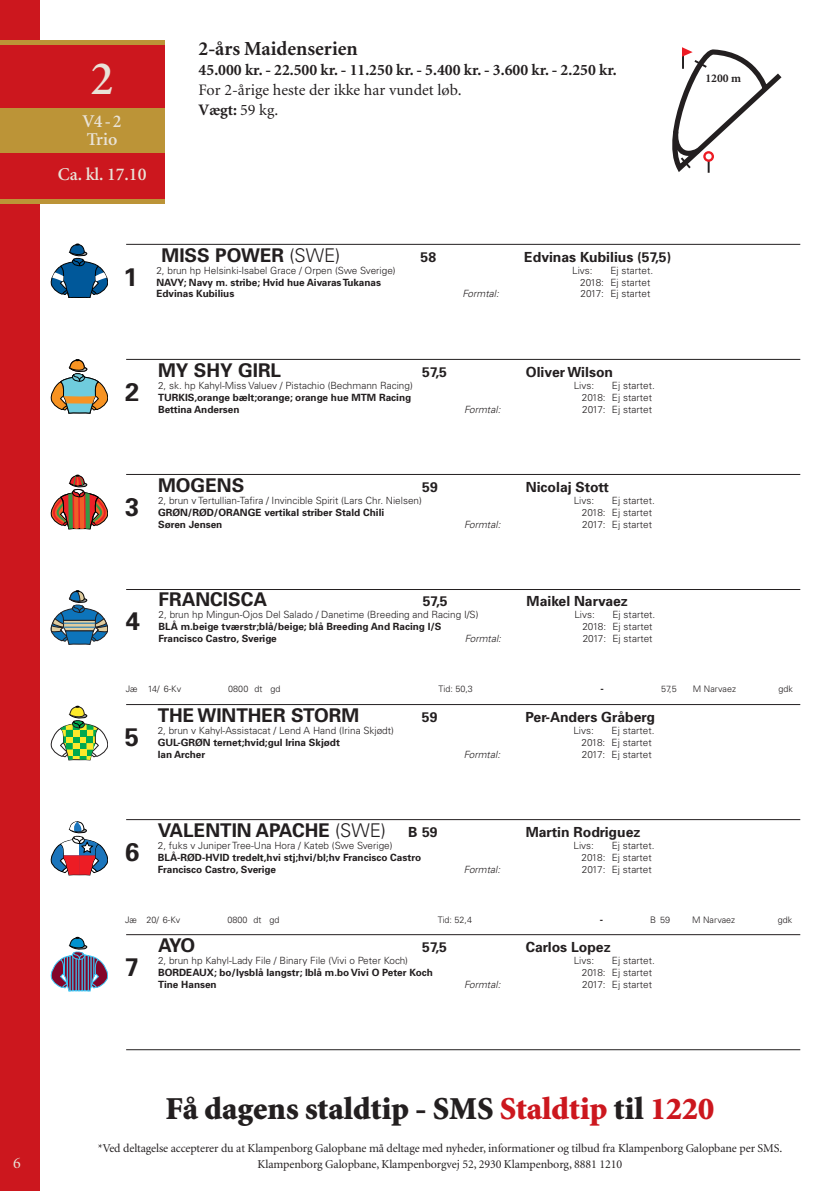
<style>
.page{position:relative;width:840px;height:1191px;background:#fff}
.page>*{position:absolute;margin:0;border:0;box-sizing:border-box;transform-origin:0 0}
.t1{font:600 48px "Minion";color:#e9e3d8}
.t2{font:900 32px "Minion";color:#231f20}
.t3{font:700 25.4px "Univers";color:#231f20}
.t4{font:700 20px "Minion";color:#231f20}
.t5{font:700 19px "Univers";color:#231f20}
.t6{font:600 18px/18px "Minion";color:#e9e3d8}
.t7{font:700 16px "Minion";color:#231f20}
.t8{font:16px/20px "Minion";color:#231f20}
.t9{font:16px "Minion";color:#e9e3d8}
.t10{font:700 14px "Univers";color:#231f20}
.t11{font:12px/16px "Minion";letter-spacing:-.01em;color:#231f20;text-align:center}
.t12{font:700 11.8px "Minion";color:#231f20}
.t13{font:300 10px "Univers";color:#231f20}
.t14{font:700 10px "Univers";color:#231f20}
.t15{font:italic 300 10px "Univers";color:#231f20}
.t16{font:300 9px "Univers";color:#231f20}
.s1{font-weight:700}
.s2{font-weight:300}
.s3{color:#cc171e}
</style>
<div class="page">
<div style="left:0;top:0;width:40px;height:1191px;background:#cc171e"></div>
<div style="left:0;top:108px;width:164px;height:45px;background:#bc9437"></div>
<div style="left:0;top:40px;width:164px;height:5px;background:#bc9437"></div>
<div style="left:0;top:198px;width:164px;height:6px;background:#bc9437"></div>
<div style="left:0;top:45px;width:164px;height:63px;background:#cc171e"></div>
<div style="left:0;top:153px;width:164px;height:45px;background:#cc171e"></div>
<svg style="left:672px;top:47px;width:110px;height:126px"></svg>
<hr style="left:126px;top:244px;width:673px;height:1px;background:#231f20">
<hr style="left:126px;top:359px;width:673px;height:1px;background:#231f20">
<hr style="left:126px;top:474px;width:673px;height:1px;background:#231f20">
<hr style="left:126px;top:589px;width:673px;height:1px;background:#231f20">
<hr style="left:126px;top:704px;width:673px;height:1px;background:#231f20">
<hr style="left:126px;top:819px;width:673px;height:1px;background:#231f20">
<hr style="left:126px;top:934px;width:673px;height:1px;background:#231f20">
<hr style="left:126px;top:1049px;width:673px;height:1px;background:#231f20">
<svg style="left:50px;top:359px;width:58px;height:54px"></svg>
<svg style="left:50px;top:475px;width:58px;height:54px"></svg>
<svg style="left:50px;top:590px;width:58px;height:54px"></svg>
<svg style="left:50px;top:244px;width:58px;height:54px"></svg>
<svg style="left:50px;top:706px;width:58px;height:54px"></svg>
<svg style="left:50px;top:821px;width:58px;height:54px"></svg>
<svg style="left:50px;top:937px;width:58px;height:54px"></svg>
<h1 class="t1" style="left:90px;top:60px;width:25px">2</h1>
<h3 class="t6" style="left:82px;top:114px;width:41px">V4 - 2<br>Trio</h3>
<h3 class="t6" style="left:58px;top:167px;width:90px">Ca. kl. 17.10</h3>
<h3 class="t4" style="left:198px;top:41px;width:161px">2-års Maidenserien</h3>
<h3 class="t7" style="left:198px;top:63px;width:419px">45.000 kr. - 22.500 kr. - 11.250 kr. - 5.400 kr. - 3.600 kr. - 2.250 kr.</h3>
<h3 class="t8" style="left:198px;top:81px;width:264px">For 2-årige heste der ikke har vundet løb.<br><span class="s1">Vægt:</span> 59 kg.</h3>
<h3 class="t5" style="left:161px;top:248px;width:180px">MISS POWER <span class="s2">(SWE)</span></h3>
<h3 class="t10" style="left:420px;top:251px;width:17px">58</h3>
<h3 class="t10" style="left:524px;top:251px;width:148px">Edvinas Kubilius (57,5)</h3>
<p class="t13" style="left:156px;top:266px;width:240px">2, brun hp Helsinki-Isabel Grace / Orpen (Swe Sverige)</p>
<p class="t13" style="left:571px;top:266px;width:22px">Livs:</p>
<p class="t13" style="left:610px;top:266px;width:44px">Ej startet.</p>
<h3 class="t3" style="left:123px;top:267px;width:16px">1</h3>
<p class="t14" style="left:156px;top:278px;width:226px">NAVY; Navy m. stribe; Hvid hue Aivaras Tukanas</p>
<p class="t13" style="left:580px;top:278px;width:72px">2018: Ej startet</p>
<p class="t14" style="left:156px;top:290px;width:79px">Edvinas Kubilius</p>
<p class="t15" style="left:462px;top:290px;width:38px">Formtal:</p>
<p class="t13" style="left:580px;top:290px;width:71px">2017: Ej startet</p>
<h3 class="t5" style="left:158px;top:363px;width:125px">MY SHY GIRL</h3>
<h3 class="t10" style="left:422px;top:367px;width:26px">57,5</h3>
<h3 class="t10" style="left:525px;top:367px;width:89px">Oliver Wilson</h3>
<p class="t13" style="left:158px;top:381px;width:256px">2, sk. hp Kahyl-Miss Valuev / Pistachio (Bechmann Racing)</p>
<p class="t13" style="left:573px;top:381px;width:22px">Livs:</p>
<p class="t13" style="left:611px;top:381px;width:44px">Ej startet.</p>
<h3 class="t3" style="left:125px;top:382px;width:16px">2</h3>
<p class="t14" style="left:158px;top:393px;width:254px">TURKIS,orange bælt;orange; orange hue MTM Racing</p>
<p class="t13" style="left:581px;top:393px;width:72px">2018: Ej startet</p>
<p class="t14" style="left:158px;top:405px;width:83px">Bettina Andersen</p>
<p class="t15" style="left:464px;top:405px;width:38px">Formtal:</p>
<p class="t13" style="left:582px;top:405px;width:71px">2017: Ej startet</p>
<h3 class="t5" style="left:158px;top:478px;width:88px">MOGENS</h3>
<h3 class="t10" style="left:422px;top:481px;width:17px">59</h3>
<h3 class="t10" style="left:525px;top:481px;width:85px">Nicolaj Stott</h3>
<p class="t13" style="left:158px;top:496px;width:265px">2, brun v Tertullian-Tafira / Invincible Spirit (Lars Chr. Nielsen)</p>
<p class="t13" style="left:573px;top:496px;width:22px">Livs:</p>
<p class="t13" style="left:611px;top:496px;width:44px">Ej startet.</p>
<h3 class="t3" style="left:125px;top:497px;width:16px">3</h3>
<p class="t14" style="left:158px;top:508px;width:227px">GRØN/RØD/ORANGE vertikal striber Stald Chili</p>
<p class="t13" style="left:581px;top:508px;width:72px">2018: Ej startet</p>
<p class="t14" style="left:158px;top:520px;width:66px">Søren Jensen</p>
<p class="t15" style="left:464px;top:520px;width:38px">Formtal:</p>
<p class="t13" style="left:582px;top:520px;width:71px">2017: Ej startet</p>
<h3 class="t5" style="left:158px;top:593px;width:110px">FRANCISCA</h3>
<h3 class="t10" style="left:422px;top:596px;width:26px">57,5</h3>
<h3 class="t10" style="left:526px;top:596px;width:103px">Maikel Narvaez</h3>
<p class="t13" style="left:158px;top:611px;width:321px">2, brun hp Mingun-Ojos Del Salado / Danetime (Breeding and Racing I/S)</p>
<p class="t13" style="left:574px;top:611px;width:22px">Livs:</p>
<p class="t13" style="left:612px;top:611px;width:44px">Ej startet.</p>
<h3 class="t3" style="left:126px;top:612px;width:16px">4</h3>
<p class="t14" style="left:158px;top:623px;width:284px">BLÅ m.beige tværstr;blå/beige; blå Breeding And Racing I/S</p>
<p class="t13" style="left:582px;top:623px;width:72px">2018: Ej startet</p>
<p class="t14" style="left:158px;top:635px;width:120px">Francisco Castro, Sverige</p>
<p class="t15" style="left:464px;top:635px;width:38px">Formtal:</p>
<p class="t13" style="left:582px;top:635px;width:71px">2017: Ej startet</p>
<p class="t12" style="left:705px;top:74px;width:37px">1200 m</p>
<p class="t16" style="left:126px;top:685px;width:57px">Jæ 14/ 6-Kv</p>
<p class="t16" style="left:228px;top:685px;width:53px">0800 dt gd</p>
<p class="t16" style="left:438px;top:685px;width:36px">Tid: 50,3</p>
<p class="t14" style="left:600px;top:685px;width:5px">-</p>
<p class="t16" style="left:660px;top:685px;width:17px">57,5</p>
<p class="t16" style="left:692px;top:685px;width:44px">M Narvaez</p>
<p class="t16" style="left:778px;top:685px;width:16px">gdk</p>
<h3 class="t5" style="left:158px;top:708px;width:203px">THE WINTHER STORM</h3>
<h3 class="t10" style="left:421px;top:711px;width:17px">59</h3>
<h3 class="t10" style="left:525px;top:711px;width:131px">Per-Anders Gråberg</h3>
<p class="t13" style="left:158px;top:726px;width:237px">2, brun v Kahyl-Assistacat / Lend A Hand (Irina Skjødt)</p>
<p class="t13" style="left:573px;top:726px;width:22px">Livs:</p>
<p class="t13" style="left:611px;top:726px;width:44px">Ej startet.</p>
<h3 class="t3" style="left:125px;top:727px;width:16px">5</h3>
<p class="t14" style="left:158px;top:738px;width:184px">GUL-GRØN ternet;hvid;gul Irina Skjødt</p>
<p class="t13" style="left:581px;top:738px;width:72px">2018: Ej startet</p>
<p class="t14" style="left:158px;top:750px;width:49px">Ian Archer</p>
<p class="t15" style="left:463px;top:750px;width:38px">Formtal:</p>
<p class="t13" style="left:581px;top:750px;width:71px">2017: Ej startet</p>
<h3 class="t5" style="left:158px;top:823px;width:230px">VALENTIN APACHE <span class="s2">(SWE)</span></h3>
<h3 class="t10" style="left:408px;top:827px;width:31px">B 59</h3>
<h3 class="t10" style="left:525px;top:827px;width:116px">Martin Rodriguez</h3>
<p class="t13" style="left:158px;top:842px;width:236px">2, fuks v Juniper Tree-Una Hora / Kateb (Swe Sverige)</p>
<p class="t13" style="left:573px;top:842px;width:22px">Livs:</p>
<p class="t13" style="left:611px;top:842px;width:44px">Ej startet.</p>
<h3 class="t3" style="left:125px;top:843px;width:16px">6</h3>
<p class="t14" style="left:158px;top:854px;width:264px">BLÅ-RØD-HVID tredelt,hvi stj;hvi/bl;hv Francisco Castro</p>
<p class="t13" style="left:581px;top:854px;width:72px">2018: Ej startet</p>
<p class="t14" style="left:158px;top:866px;width:120px">Francisco Castro, Sverige</p>
<p class="t15" style="left:463px;top:866px;width:38px">Formtal:</p>
<p class="t13" style="left:581px;top:866px;width:71px">2017: Ej startet</p>
<p class="t16" style="left:125px;top:916px;width:57px">Jæ 20/ 6-Kv</p>
<p class="t16" style="left:227px;top:916px;width:53px">0800 dt gd</p>
<p class="t16" style="left:437px;top:916px;width:36px">Tid: 52,4</p>
<p class="t14" style="left:599px;top:915px;width:5px">-</p>
<p class="t16" style="left:650px;top:916px;width:21px">B 59</p>
<p class="t16" style="left:691px;top:916px;width:44px">M Narvaez</p>
<p class="t16" style="left:777px;top:916px;width:16px">gdk</p>
<h3 class="t5" style="left:158px;top:938px;width:39px">AYO</h3>
<h3 class="t10" style="left:422px;top:941px;width:26px">57,5</h3>
<h3 class="t10" style="left:525px;top:941px;width:86px">Carlos Lopez</h3>
<p class="t13" style="left:158px;top:956px;width:251px">2, brun hp Kahyl-Lady File / Binary File (Vivi o Peter Koch)</p>
<p class="t13" style="left:573px;top:956px;width:22px">Livs:</p>
<p class="t13" style="left:611px;top:956px;width:44px">Ej startet.</p>
<h3 class="t3" style="left:125px;top:957px;width:16px">7</h3>
<p class="t14" style="left:158px;top:968px;width:276px">BORDEAUX; bo/lysblå langstr; lblå m.bo Vivi O Peter Koch</p>
<p class="t13" style="left:581px;top:968px;width:72px">2018: Ej startet</p>
<p class="t14" style="left:158px;top:980px;width:60px">Tine Hansen</p>
<p class="t15" style="left:464px;top:980px;width:38px">Formtal:</p>
<p class="t13" style="left:582px;top:980px;width:71px">2017: Ej startet</p>
<h3 class="t9" style="left:13px;top:1157px;width:9px">6</h3>
<h2 class="t2" style="left:165px;top:1096px;width:550px">Få dagens staldtip - SMS <span class="s3">Staldtip</span> til <span class="s3">1220</span></h2>
<p class="t11" style="left:98px;top:1141px;width:685px">*Ved deltagelse accepterer du at Klampenborg Galopbane må deltage med nyheder, informationer og tilbud fra Klampenborg Galopbane per SMS.<br>Klampenborg Galopbane, Klampenborgvej 52, 2930 Klampenborg, 8881 1210</p>
</div>
